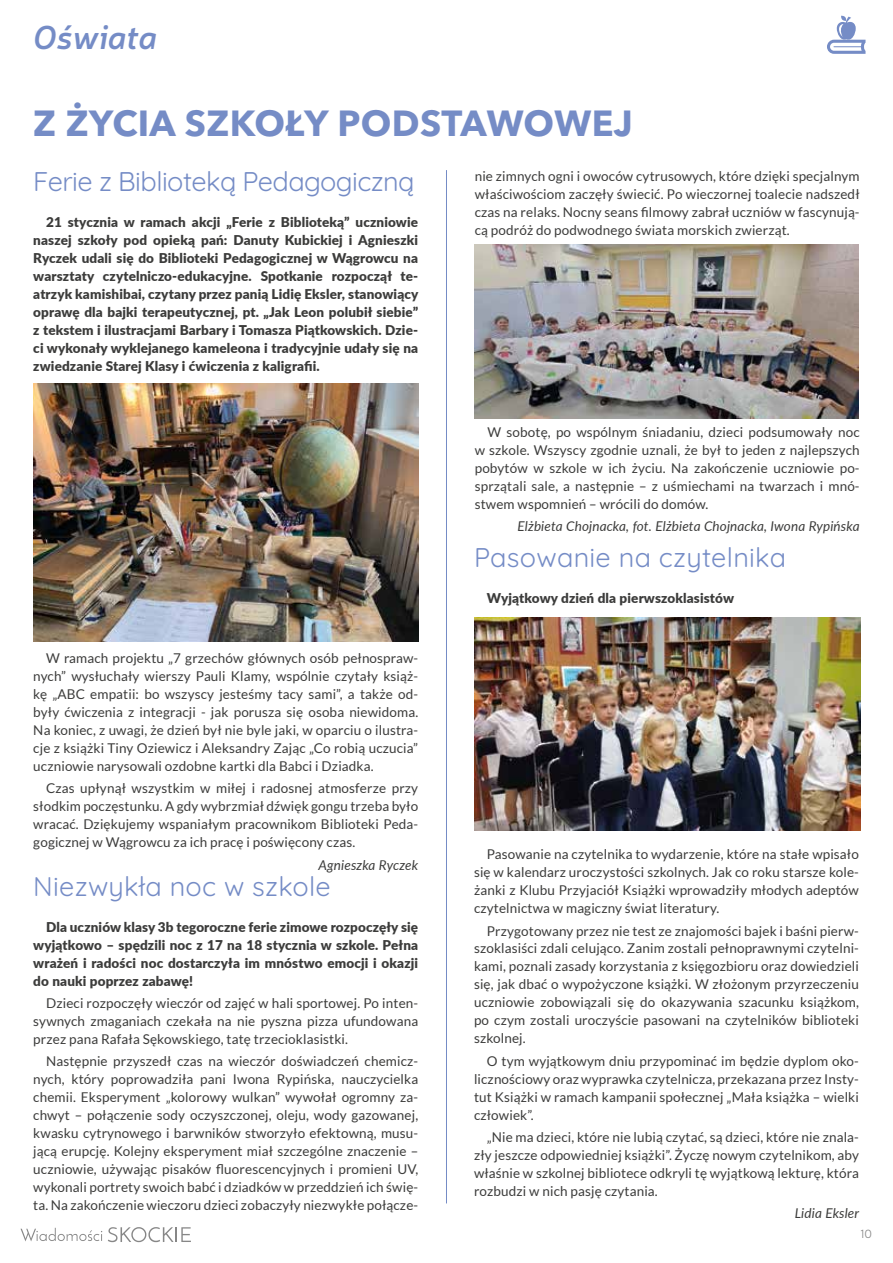
<style>
.page{position:relative;width:893px;height:1263px;background:#fff}
.page>*{position:absolute;margin:0;border:0;box-sizing:border-box;transform-origin:0 0}
.t1{font:700 36px "Avenir Next LT Pro";letter-spacing:.01em;color:#758cc6}
.t2{font:italic 600 33px "Neris";letter-spacing:-.005em;color:#758cc6}
.t3{font:27px "Quicksand";letter-spacing:.005em;color:#758cc6}
.t4{font:27px "Quicksand";letter-spacing:-.02em;color:#758cc6}
.t5{font:13.5px/18px "Lato";letter-spacing:.01em;color:#3c3c3b;text-align:justify}
.t6{font:900 13.5px/18px "Lato";letter-spacing:.01em;color:#3c3c3b;text-align:justify}
.t7{font:italic 13.5px "Lato";letter-spacing:.01em;color:#3c3c3b}
.t8{font:300 12px "Neris";color:#878787}
</style>
<div class="page">
<svg style="left:21px;top:1228px;width:81px;height:13px"></svg>
<svg style="left:108px;top:1227px;width:83px;height:15px"></svg>
<hr style="left:446px;top:170px;width:1px;height:1033px;background:#758cc6">
<svg style="left:827px;top:16px;width:38px;height:38px"></svg>
<img style="left:475px;top:618px;width:385px;height:212px">
<img style="left:474px;top:245px;width:385px;height:173px">
<img style="left:33px;top:384px;width:385px;height:257px">
<h2 class="t2" style="left:33px;top:14px;width:125px">Oświata</h2>
<h1 class="t1" style="left:33px;top:101px;width:601px">Z ŻYCIA SZKOŁY PODSTAWOWEJ</h1>
<h3 class="t4" style="left:33px;top:160px;width:383px">Ferie z Biblioteką Pedagogiczną</h3>
<p class="t6" style="left:33px;top:212px;width:387px;text-indent:13px">21 stycznia w ramach akcji „Ferie z Biblioteką” uczniowie naszej szkoły pod opieką pań: Danuty Kubickiej i Agnieszki Ryczek udali się do Biblioteki Pedagogicznej w Wągrowcu na warsztaty czytelniczo-edukacyjne. Spotkanie rozpoczął te&shy;atrzyk kamishibai, czytany przez panią Lidię Eksler, stanowiący oprawę dla bajki terapeutycznej, pt. „Jak Leon polubił siebie” z tekstem i ilustracjami Barbary i Tomasza Piątkowskich. Dzie&shy;ci wykonały wyklejanego kameleona i tradycyjnie udały się na zwiedzanie Starej Klasy i ćwiczenia z kaligrafii.</p>
<p class="t5" style="left:475px;top:167px;width:386px">nie zimnych ogni i owoców cytrusowych, które dzięki specjalnym właściwościom zaczęły świecić. Po wieczornej toalecie nadszedł czas na relaks. Nocny seans filmowy zabrał uczniów w fascynują&shy;cą podróż do podwodnego świata morskich zwierząt.</p>
<p class="t5" style="left:33px;top:649px;width:386px;text-indent:13px">W ramach projektu „7 grzechów głównych osób pełnospraw&shy;nych” wysłuchały wierszy Pauli Klamy, wspólnie czytały książ&shy;kę „ABC empatii: bo wszyscy jesteśmy tacy sami”, a także od&shy;były ćwiczenia z integracji - jak porusza się osoba niewidoma.<br>Na koniec, z uwagi, że dzień był nie byle jaki, w oparciu o ilustra&shy;cje z książki Tiny Oziewicz i Aleksandry Zając „Co robią uczucia” uczniowie narysowali ozdobne kartki dla Babci i Dziadka.</p>
<p class="t5" style="left:33px;top:779px;width:386px;text-indent:13px">Czas upłynął wszystkim w miłej i radosnej atmosferze przy słodkim poczęstunku. A gdy wybrzmiał dźwięk gongu trzeba było wracać. Dziękujemy wspaniałym pracownikom Biblioteki Peda&shy;gogicznej w Wągrowcu za ich pracę i poświęcony czas.</p>
<p class="t7" style="left:319px;top:855px;width:101px">Agnieszka Ryczek</p>
<h3 class="t3" style="left:33px;top:865px;width:299px">Niezwykła noc w szkole</h3>
<p class="t6" style="left:33px;top:917px;width:386px;text-indent:13px">Dla uczniów klasy 3b tegoroczne ferie zimowe rozpoczęły się wyjątkowo – spędzili noc z 17 na 18 stycznia w szkole. Pełna wrażeń i radości noc dostarczyła im mnóstwo emocji i okazji do nauki poprzez zabawę!</p>
<p class="t5" style="left:33px;top:994px;width:386px;text-indent:13px">Dzieci rozpoczęły wieczór od zajęć w hali sportowej. Po inten&shy;sywnych zmaganiach czekała na nie pyszna pizza ufundowana przez pana Rafała Sękowskiego, tatę trzecioklasistki.</p>
<p class="t5" style="left:33px;top:1052px;width:386px;text-indent:13px">Następnie przyszedł czas na wieczór doświadczeń chemicz&shy;nych, który poprowadziła pani Iwona Rypińska, nauczycielka chemii. Eksperyment „kolorowy wulkan” wywołał ogromny za&shy;chwyt – połączenie sody oczyszczonej, oleju, wody gazowanej, kwasku cytrynowego i barwników stworzyło efektowną, musu&shy;jącą erupcję. Kolejny eksperyment miał szczególne znaczenie – uczniowie, używając pisaków fluorescencyjnych i promieni UV, wykonali portrety swoich babć i dziadków w przeddzień ich świę&shy;ta. Na zakończenie wieczoru dzieci zobaczyły niezwykłe połącze-</p>
<p class="t5" style="left:475px;top:423px;width:386px;text-indent:13px">W sobotę, po wspólnym śniadaniu, dzieci podsumowały noc w szkole. Wszyscy zgodnie uznali, że był to jeden z najlepszych pobytów w szkole w ich życiu. Na zakończenie uczniowie po&shy;sprzątali sale, a następnie – z uśmiechami na twarzach i mnó&shy;stwem wspomnień – wrócili do domów.</p>
<p class="t7" style="left:518px;top:517px;width:343px">Elżbieta Chojnacka, fot. Elżbieta Chojnacka, Iwona Rypińska</p>
<h3 class="t3" style="left:474px;top:536px;width:314px">Pasowanie na czytelnika</h3>
<p class="t6" style="left:487px;top:588px;width:249px">Wyjątkowy dzień dla pierwszoklasistów</p>
<p class="t5" style="left:474px;top:845px;width:386px;text-indent:13px">Pasowanie na czytelnika to wydarzenie, które na stałe wpisało się w kalendarz uroczystości szkolnych. Jak co roku starsze kole&shy;żanki z Klubu Przyjaciół Książki wprowadziły młodych adeptów czytelnictwa w magiczny świat literatury.</p>
<p class="t5" style="left:474px;top:921px;width:386px;text-indent:13px">Przygotowany przez nie test ze znajomości bajek i baśni pierw&shy;szoklasiści zdali celująco. Zanim zostali pełnoprawnymi czytelni&shy;kami, poznali zasady korzystania z księgozbioru oraz dowiedzieli się, jak dbać o wypożyczone książki. W złożonym przyrzeczeniu uczniowie zobowiązali się do okazywania szacunku książkom, po czym zostali uroczyście pasowani na czytelników biblioteki szkolnej.</p>
<p class="t5" style="left:474px;top:1052px;width:386px;text-indent:13px">O tym wyjątkowym dniu przypominać im będzie dyplom oko&shy;licznościowy oraz wyprawka czytelnicza, przekazana przez Insty&shy;tut Książki w ramach kampanii społecznej „Mała książka – wielki człowiek”.</p>
<p class="t5" style="left:474px;top:1128px;width:386px;text-indent:13px">„Nie ma dzieci, które nie lubią czytać, są dzieci, które nie znala&shy;zły jeszcze odpowiedniej książki”. Życzę nowym czytelnikom, aby właśnie w szkolnej bibliotece odkryli tę wyjątkową lekturę, która rozbudzi w nich pasję czytania.</p>
<p class="t7" style="left:795px;top:1204px;width:66px">Lidia Eksler</p>
<p class="t8" style="left:861px;top:1226px;width:13px">10</p>
</div>
